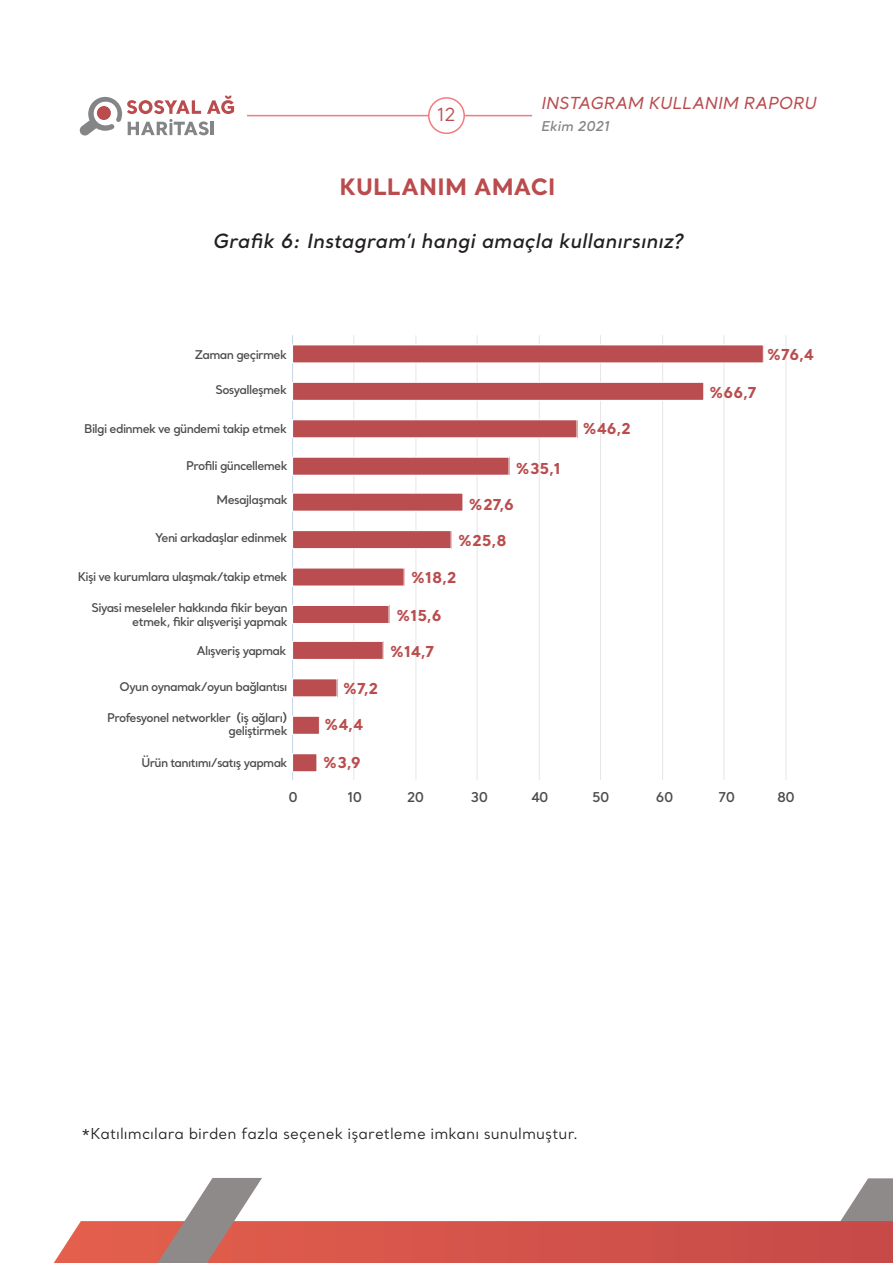
<style>
.page{position:relative;width:893px;height:1263px;background:#fff}
.page>*{position:absolute;margin:0;border:0;box-sizing:border-box;transform-origin:0 0}
.ANA_METIN{font:700 22.5px "Santral";color:#ba4c4e}
.ANA_METIN-2{font:italic 600 19.5px "Santral";letter-spacing:.01em;color:#231f20}
.t1{font:18px "Santral";color:#ba4c4e}
.t2{font:italic 500 16.5px "Santral";color:#ba4c4e}
.ANA_METIN-3{font:15px "Santral";letter-spacing:.005em;color:#231f20}
.t3{font:700 15px "Santral";color:#ba4c4d}
.t4{font:600 13.5px "Santral";letter-spacing:-.04em;color:#4b4c4b}
.t5{font:italic 600 13.5px "Santral";color:#848587}
.t6{font:600 12px/13.5px "Santral";letter-spacing:-.05em;color:#4b4c4b;text-align:right}
</style>
<div class="page">
<hr style="left:247px;top:115px;width:285px;height:1px;background:#f37b7d">
<div style="left:429px;top:98px;width:35px;height:35px;background:#fff;border-radius:50%"></div>
<div style="left:428px;top:97px;width:37px;height:37px;border:2px solid #f37b7d;border-radius:50%"></div>
<svg style="left:79px;top:96px;width:155px;height:40px"></svg>
<svg style="left:54px;top:1178px;width:839px;height:85px"></svg>
<hr style="left:353px;top:335px;width:1px;height:445px;background:#e6e6e6">
<hr style="left:415px;top:335px;width:1px;height:445px;background:#e6e6e6">
<hr style="left:477px;top:335px;width:1px;height:445px;background:#e6e6e6">
<hr style="left:539px;top:335px;width:1px;height:445px;background:#e6e6e6">
<hr style="left:600px;top:335px;width:1px;height:445px;background:#e6e6e6">
<hr style="left:662px;top:335px;width:1px;height:445px;background:#e6e6e6">
<hr style="left:723px;top:335px;width:1px;height:445px;background:#e6e6e6">
<hr style="left:785px;top:335px;width:1px;height:445px;background:#e6e6e6">
<hr style="left:292px;top:335px;width:1px;height:445px;background:#ccd6eb">
<div style="left:293px;top:345px;width:470px;height:18px;background:#ba4d4f"></div>
<div style="left:293px;top:344px;width:471px;height:19px;border:1px solid #fff"></div>
<div style="left:293px;top:382px;width:411px;height:18px;background:#ba4d4f"></div>
<div style="left:293px;top:382px;width:411px;height:19px;border:1px solid #fff"></div>
<div style="left:293px;top:420px;width:284px;height:18px;background:#ba4d4f"></div>
<div style="left:293px;top:419px;width:284px;height:19px;border:1px solid #fff"></div>
<div style="left:293px;top:457px;width:216px;height:18px;background:#ba4d4f"></div>
<div style="left:293px;top:457px;width:216px;height:19px;border:1px solid #fff"></div>
<div style="left:293px;top:493px;width:170px;height:18px;background:#ba4d4f"></div>
<div style="left:293px;top:493px;width:170px;height:19px;border:1px solid #fff"></div>
<div style="left:293px;top:531px;width:158px;height:18px;background:#ba4d4f"></div>
<div style="left:293px;top:530px;width:159px;height:19px;border:1px solid #fff"></div>
<div style="left:293px;top:568px;width:111px;height:18px;background:#ba4d4f"></div>
<div style="left:293px;top:605px;width:96px;height:18px;background:#ba4d4f"></div>
<div style="left:293px;top:605px;width:96px;height:19px;border:1px solid #fff"></div>
<div style="left:293px;top:641px;width:90px;height:18px;background:#ba4d4f"></div>
<div style="left:293px;top:641px;width:91px;height:19px;border:1px solid #fff"></div>
<div style="left:293px;top:679px;width:44px;height:18px;background:#ba4d4f"></div>
<div style="left:293px;top:678px;width:44px;height:19px;border:1px solid #fff"></div>
<div style="left:293px;top:716px;width:26px;height:18px;background:#ba4d4f"></div>
<div style="left:293px;top:716px;width:27px;height:19px;border:1px solid #fff"></div>
<div style="left:293px;top:754px;width:24px;height:18px;background:#ba4d4f"></div>
<div style="left:293px;top:753px;width:24px;height:19px;border:1px solid #fff"></div>
<h3 class="t1" style="left:437px;top:103px;width:20px">12</h3>
<h3 class="t2" style="left:541px;top:92px;width:277px">INSTAGRAM KULLANIM RAPORU</h3>
<p class="t5" style="left:541px;top:117px;width:70px">Ekim 2021</p>
<p class="ANA_METIN" style="left:340px;top:172px;width:217px">KULLANIM AMACI</p>
<p class="ANA_METIN-2" style="left:212px;top:228px;width:472px">Grafik 6: Instagram’ı hangi amaçla kullanırsınız?</p>
<p class="t6" style="left:195px;top:347px;width:94px">Zaman geçirmek</p>
<p class="t6" style="left:215px;top:383px;width:73px">Sosyalleşmek</p>
<p class="t6" style="left:84px;top:422px;width:204px">Bilgi edinmek ve gündemi takip etmek</p>
<p class="t6" style="left:186px;top:459px;width:103px">Profili güncellemek</p>
<p class="t6" style="left:217px;top:493px;width:73px">Mesajlaşmak</p>
<p class="t6" style="left:155px;top:530px;width:134px">Yeni arkadaşlar edinmek</p>
<p class="t6" style="left:78px;top:570px;width:211px">Kişi ve kurumlara ulaşmak/takip etmek</p>
<p class="t6" style="left:91px;top:601px;width:198px">Siyasi meseleler hakkında fikir beyan etmek, fikir alışverişi yapmak</p>
<p class="t6" style="left:196px;top:643px;width:92px">Alışveriş yapmak</p>
<p class="t6" style="left:119px;top:679px;width:169px">Oyun oynamak/oyun bağlantısı</p>
<p class="t6" style="left:107px;top:711px;width:182px">Profesyonel networkler (iş ağları) geliştirmek</p>
<p class="t6" style="left:141px;top:755px;width:148px">Ürün tanıtımı/satış yapmak</p>
<p class="t3" style="left:343px;top:678px;width:37px">%7,2</p>
<p class="t3" style="left:324px;top:714px;width:40px">%4,4</p>
<p class="t3" style="left:323px;top:752px;width:39px">%3,9</p>
<p class="t3" style="left:516px;top:458px;width:46px">%35,1</p>
<p class="t3" style="left:469px;top:494px;width:47px">%27,6</p>
<p class="t3" style="left:458px;top:530px;width:50px">%25,8</p>
<p class="t3" style="left:411px;top:567px;width:47px">%18,2</p>
<p class="t3" style="left:396px;top:605px;width:47px">%15,6</p>
<p class="t3" style="left:390px;top:641px;width:46px">%14,7</p>
<p class="t3" style="left:583px;top:419px;width:50px">%46,2</p>
<p class="t3" style="left:709px;top:382px;width:49px">%66,7</p>
<p class="t3" style="left:767px;top:344px;width:48px">%76,4</p>
<p class="t4" style="left:289px;top:788px;width:11px">0</p>
<p class="t4" style="left:348px;top:788px;width:16px">10</p>
<p class="t4" style="left:407px;top:788px;width:19px">20</p>
<p class="t4" style="left:471px;top:788px;width:19px">30</p>
<p class="t4" style="left:531px;top:788px;width:19px">40</p>
<p class="t4" style="left:592px;top:788px;width:19px">50</p>
<p class="t4" style="left:656px;top:788px;width:19px">60</p>
<p class="t4" style="left:719px;top:788px;width:18px">70</p>
<p class="t4" style="left:777px;top:788px;width:19px">80</p>
<p class="ANA_METIN-3" style="left:81px;top:1124px;width:499px">*Katılımcılara birden fazla seçenek işaretleme imkanı sunulmuştur.</p>
</div>
